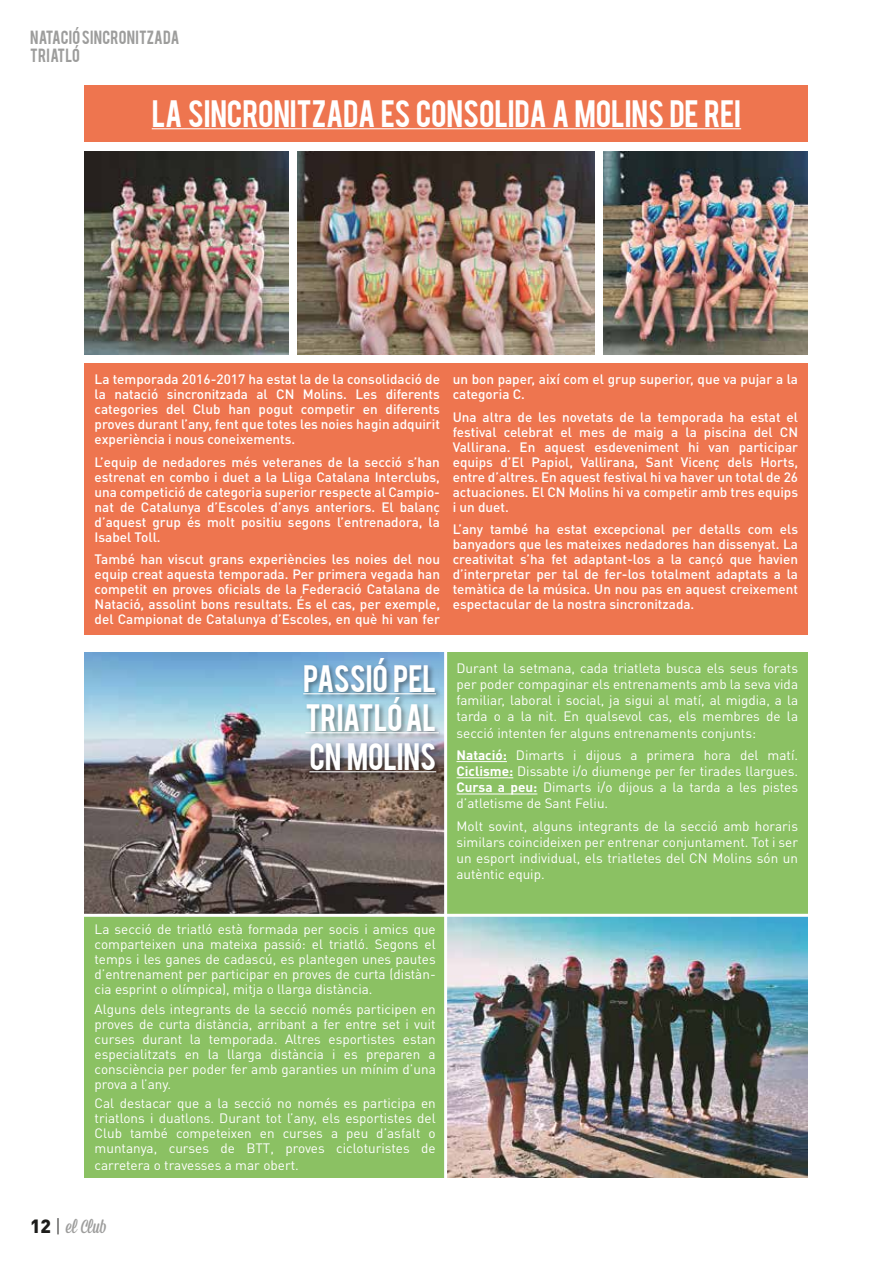
<style>
.page{position:relative;width:893px;height:1263px;background:#fff}
.page>*{position:absolute;margin:0;border:0;box-sizing:border-box;transform-origin:0 0}
.t1{font:30px/39px "Bebas";letter-spacing:-.005em;color:#fff;text-align:justify}
.t2{font:18.9px "Mission Script";color:#9d9d9c}
.t3{font:15px/18px "Bebas";letter-spacing:.015em;color:#9d9d9c}
.t4{font:500 13.5px/15px "DIN Pro";color:#fff;text-align:justify}
.t5{font:13.5px/16.2px "DIN Pro";color:#fff;text-align:justify}
.s1{font-weight:700}
.s2{font-family:"DIN Pro";font-weight:900;color:#1d1d1b}
.s3{font-family:"DIN Pro";font-weight:300;color:#1d1d1b}
</style>
<div class="page">
<div style="left:85px;top:653px;width:723px;height:525px;background:#8bc163"></div>
<img style="left:298px;top:151px;width:296px;height:203px">
<div style="left:84px;top:363px;width:723px;height:272px;background:#ee754f"></div>
<img style="left:84px;top:151px;width:204px;height:203px">
<img style="left:604px;top:151px;width:203px;height:203px">
<div style="left:84px;top:85px;width:723px;height:57px;background:#ee754f"></div>
<hr style="left:152px;top:128px;width:589px;height:1px;background:#fff">
<img style="left:85px;top:653px;width:359px;height:261px">
<hr style="left:456px;top:761px;width:51px;height:1px;background:#fff">
<hr style="left:456px;top:777px;width:57px;height:1px;background:#fff">
<hr style="left:456px;top:794px;width:81px;height:1px;background:#fff">
<img style="left:294px;top:653px;width:154px;height:132px">
<hr style="left:303px;top:693px;width:133px;height:1px;background:#fff">
<hr style="left:305px;top:732px;width:134px;height:1px;background:#fff">
<hr style="left:309px;top:771px;width:127px;height:1px;background:#fff">
<img style="left:447px;top:917px;width:361px;height:261px">
<hr style="left:79px;top:914px;width:742px;height:3px;background:#fff">
<hr style="left:444px;top:646px;width:3px;height:545px;background:#fff">
<svg style="left:379px;top:658px;width:5px;height:6px"></svg>
<svg style="left:394px;top:697px;width:6px;height:6px"></svg>
<p class="t3" style="left:30px;top:28px;width:151px">NATACIO SINCRONITZADA<br>TRIATLO</p>
<h1 class="t1" style="left:152px;top:92px;width:591px">LA SINCRONITZADA ES CONSOLIDA A MOLINS DE REI</h1>
<p class="t4" style="left:95px;top:371px;width:347px">La temporada 2016-2017 ha estat la de la consolidació de la natació sincronitzada al CN Molins. Les diferents categories del Club han pogut competir en diferents proves durant l’any, fent que totes les noies hagin adquirit experiència i nous coneixements.</p>
<p class="t4" style="left:95px;top:454px;width:347px">L’equip de nedadores més veteranes de la secció s’han estrenat en combo i duet a la Lliga Catalana Interclubs, una competició de categoria superior respecte al Campio&shy;nat de Catalunya d’Escoles d’anys anteriors. El balanç d’aquest grup és molt positiu segons l’entrenadora, la Isabel Toll.</p>
<p class="t4" style="left:95px;top:551px;width:347px">També han viscut grans experiències les noies del nou equip creat aquesta temporada. Per primera vegada han competit en proves oficials de la Federació Catalana de Natació, assolint bons resultats. És el cas, per exemple, del Campionat de Catalunya d’Escoles, en què hi van fer</p>
<p class="t4" style="left:453px;top:371px;width:347px">un bon paper, així com el grup superior, que va pujar a la categoria C.</p>
<p class="t4" style="left:453px;top:409px;width:347px">Una altra de les novetats de la temporada ha estat el festival celebrat el mes de maig a la piscina del CN Vallirana. En aquest esdeveniment hi van participar equips d’El Papiol, Vallirana, Sant Vicenç dels Horts, entre d’altres. En aquest festival hi va haver un total de 26 actuaciones. El CN Molins hi va competir amb tres equips i un duet.</p>
<p class="t4" style="left:453px;top:521px;width:347px">L’any també ha estat excepcional per detalls com els banyadors que les mateixes nedadores han dissenyat. La creativitat s’ha fet adaptant-los a la cançó que havien d’interpretar per tal de fer-los totalment adaptats a la temàtica de la música. Un nou pas en aquest creixement espectacular de la nostra sincronitzada.</p>
<h1 class="t1" style="left:303px;top:657px;width:134px">PASSIO PEL TRIATLO AL CN MOLINS</h1>
<p class="t5" style="left:456px;top:659px;width:343px">Durant la setmana, cada triatleta busca els seus forats per poder compaginar els entrenaments amb la seva vida familiar, laboral i social, ja sigui al matí, al migdia, a la tarda o a la nit. En qualsevol cas, els membres de la secció intenten fer alguns entrenaments conjunts:</p>
<p class="t5" style="left:456px;top:746px;width:343px"><span class="s1">Natació:</span> Dimarts i dijous a primera hora del matí.<br><span class="s1">Ciclisme:</span> Dissabte i/o diumenge per fer tirades llargues.<br><span class="s1">Cursa a peu:</span> Dimarts i/o dijous a la tarda a les pistes d’atletisme de Sant Feliu.</p>
<p class="t5" style="left:456px;top:817px;width:343px">Molt sovint, alguns integrants de la secció amb horaris similars coincideixen per entrenar conjuntament. Tot i ser un esport individual, els triatletes del CN Molins són un autèntic equip.</p>
<p class="t5" style="left:95px;top:921px;width:343px;line-height:15px">La secció de triatló està formada per socis i amics que comparteixen una mateixa passió: el triatló. Segons el temps i les ganes de cadascú, es plantegen unes pautes d’entrenament per participar en proves de curta (distàn&shy;cia esprint o olímpica), mitja o llarga distància.</p>
<p class="t5" style="left:95px;top:1001px;width:343px;line-height:15px">Alguns dels integrants de la secció només participen en proves de curta distància, arribant a fer entre set i vuit curses durant la temporada. Altres esportistes estan especialitzats en la llarga distància i es preparen a consciència per poder fer amb garanties un mínim d’una prova a l’any.</p>
<p class="t5" style="left:95px;top:1095px;width:343px;line-height:15.3px">Cal destacar que a la secció no només es participa en triatlons i duatlons. Durant tot l’any, els esportistes del Club també competeixen en curses a peu d’asfalt o muntanya, curses de BTT, proves cicloturistes de carretera o travesses a mar obert.</p>
<h2 class="t2" style="left:30px;top:1215px;width:78px"><span class="s2">12</span> <span class="s3">|</span> el Club</h2>
</div>
